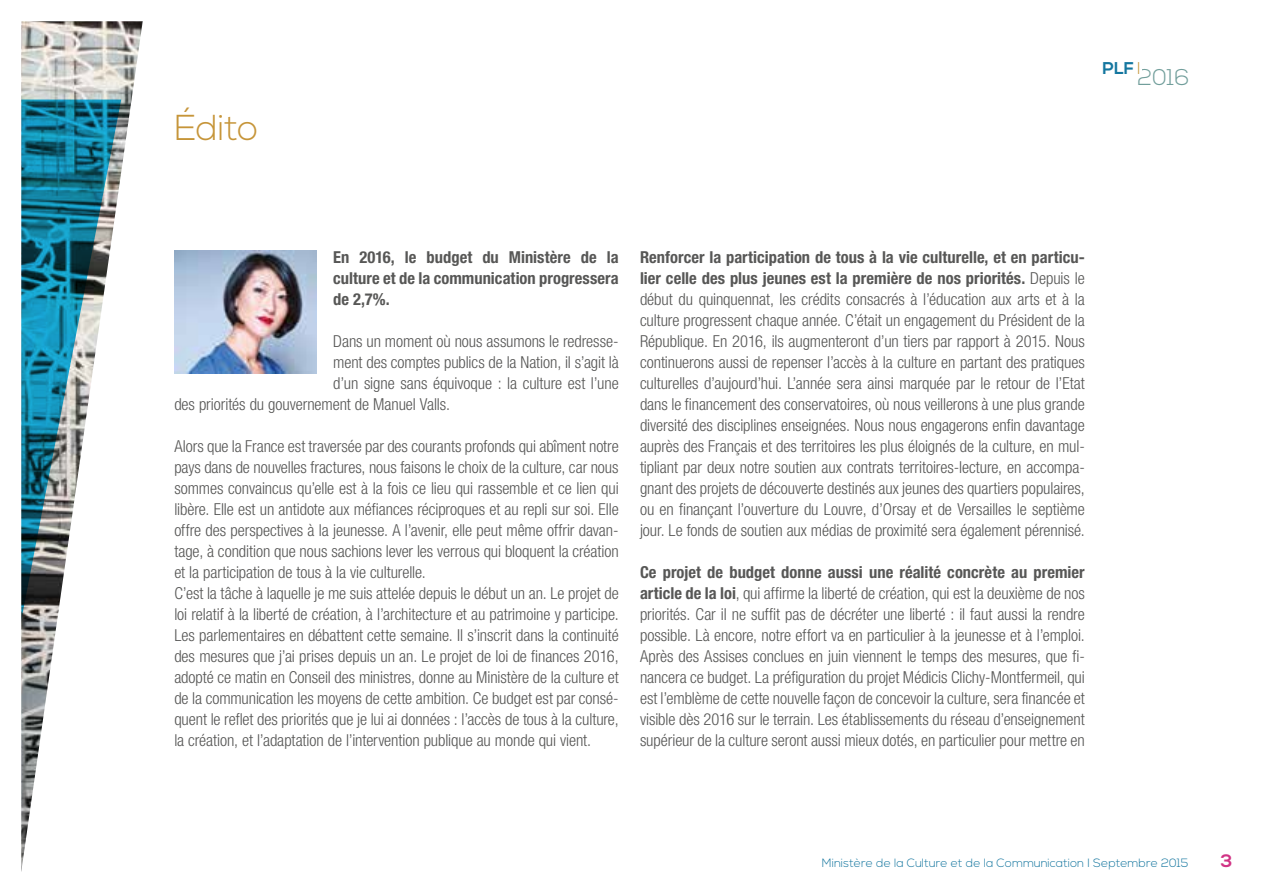
<style>
.page{position:relative;width:1263px;height:893px;background:#fff}
.page>*{position:absolute;margin:0;border:0;box-sizing:border-box;transform-origin:0 0}
.t1{font:300 36px "Nexa";letter-spacing:-.015em;color:#c69539}
.t2{font:300 22.65px "Nexa";color:#719e9b}
.t3{font:700 18px "Nexa";color:#d13485}
.t4{font:700 16.95px "Nexa";color:#14769f}
.t5{font:300 condensed 16.5px/21px "Helvetica Neue";letter-spacing:-.005em;color:#575756;text-align:justify}
.t6{font:700 condensed 16.5px/21px "Helvetica Neue LT Std";letter-spacing:.005em;color:#575756;text-align:justify}
.t7{font:300 12px "Nexa";color:#14769f}
.s1{font-weight:300;color:#c69539}
.s2{font-family:"Helvetica Neue";font-weight:300}
.s3{font-family:"Helvetica Neue LT Std";font-weight:700}
</style>
<div class="page">
<svg style="left:21px;top:21px;width:245px;height:851px"></svg>
<img style="left:174px;top:251px;width:142px;height:122px">
<h1 class="t1" style="left:174px;top:107px;width:86px">Édito</h1>
<p class="t4" style="left:1102px;top:59px;width:40px">PLF <span class="s1">I</span></p>
<h2 class="t2" style="left:1137px;top:64px;width:54px">2016</h2>
<p class="t6" style="left:333px;top:246px;width:287px">En 2016, le budget du Ministère de la culture et de la communication progressera de 2,7%.</p>
<p class="t5" style="left:333px;top:330px;width:287px">Dans un moment où nous assumons le redresse-</p>
<p class="t5" style="left:333px;top:351px;width:287px">ment des comptes publics de la Nation, il s’agit là</p>
<p class="t5" style="left:333px;top:372px;width:287px">d’un signe sans équivoque : la culture est l’une</p>
<p class="t5" style="left:174px;top:393px;width:277px">des priorités du gouvernement de Manuel Valls.</p>
<p class="t5" style="left:174px;top:435px;width:446px;text-align:left">Alors que la France est traversée par des courants profonds qui abîment notre pays dans de nouvelles fractures, nous faisons le choix de la culture, car nous sommes convaincus qu’elle est à la fois ce lieu qui rassemble et ce lien qui libère. Elle est un antidote aux méfiances réciproques et au repli sur soi. Elle offre des perspectives à la jeunesse. A l’avenir, elle peut même offrir davan&shy;tage, à condition que nous sachions lever les verrous qui bloquent la création et la participation de tous à la vie culturelle.<br>C’est la tâche à laquelle je me suis attelée depuis le début un an. Le projet de loi relatif à la liberté de création, à l’architecture et au patrimoine y participe.<br>Les parlementaires en débattent cette semaine. Il s’inscrit dans la continuité des mesures que j’ai prises depuis un an. Le projet de loi de finances 2016, adopté ce matin en Conseil des ministres, donne au Ministère de la culture et de la communication les moyens de cette ambition. Ce budget est par consé&shy;quent le reflet des priorités que je lui ai données : l’accès de tous à la culture, la création, et l’adaptation de l’intervention publique au monde qui vient.</p>
<p class="t6" style="left:640px;top:246px;width:446px">Renforcer la participation de tous à la vie culturelle, et en particu&shy;lier celle des plus jeunes est la première de nos priorités. <span class="s2">Depuis le</span></p>
<p class="t5" style="left:640px;top:288px;width:446px">début du quinquennat, les crédits consacrés à l’éducation aux arts et à la culture progressent chaque année. C’était un engagement du Président de la République. En 2016, ils augmenteront d’un tiers par rapport à 2015. Nous continuerons aussi de repenser l’accès à la culture en partant des pratiques culturelles d’aujourd’hui. L’année sera ainsi marquée par le retour de l’Etat dans le financement des conservatoires, où nous veillerons à une plus grande diversité des disciplines enseignées. Nous nous engagerons enfin davantage auprès des Français et des territoires les plus éloignés de la culture, en mul&shy;tipliant par deux notre soutien aux contrats territoires-lecture, en accompa&shy;gnant des projets de découverte destinés aux jeunes des quartiers populaires, ou en finançant l’ouverture du Louvre, d’Orsay et de Versailles le septième jour. Le fonds de soutien aux médias de proximité sera également pérennisé.</p>
<p class="t6" style="left:640px;top:561px;width:446px">Ce projet de budget donne aussi une réalité concrète au premier</p>
<p class="t5" style="left:640px;top:582px;width:446px"><span class="s3">article de la loi</span>, qui affirme la liberté de création, qui est la deuxième de nos priorités. Car il ne suffit pas de décréter une liberté : il faut aussi la rendre possible. Là encore, notre effort va en particulier à la jeunesse et à l’emploi.<br>Après des Assises conclues en juin viennent le temps des mesures, que fi&shy;nancera ce budget. La préfiguration du projet Médicis Clichy-Montfermeil, qui est l’emblème de cette nouvelle façon de concevoir la culture, sera financée et visible dès 2016 sur le terrain. Les établissements du réseau d’enseignement supérieur de la culture seront aussi mieux dotés, en particulier pour mettre en</p>
<p class="t7" style="left:822px;top:855px;width:368px">Ministère de la Culture et de la Communication I Septembre 2015</p>
<p class="t3" style="left:1221px;top:850px;width:13px">3</p>
</div>
